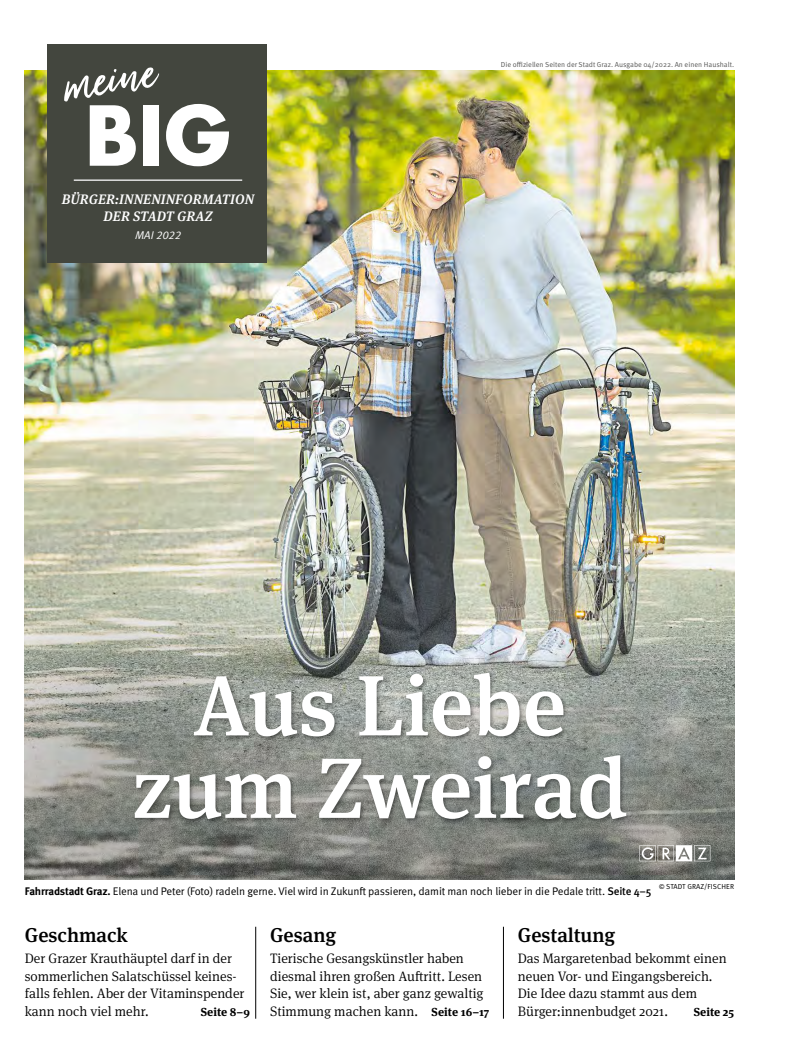
<style>
.page{position:relative;width:798px;height:1063px;background:#fff}
.page>*{position:absolute;margin:0;border:0;box-sizing:border-box;transform-origin:0 0}
.t1{font:700 90.62px "Futura PT";color:#fff}
.t2{font:500 85.38px/82.5px "Meta Serif Pro";color:#fff;text-align:center}
.t3{font:500 20px "Meta Serif Pro";color:#000}
.t4{font:300 13.75px/17.5px "Meta Serif Pro";color:#000}
.t5{font:italic 500 13.75px/16.8px "Meta Serif Pro";letter-spacing:.01em;color:#fff;text-align:center}
.t6{font:700 11.62px "Meta Serif Pro";color:#000}
.t7{font:11.25px "Meta Pro Norm Ita";color:#fff}
.t8{font:11px "Meta Pro Norm";letter-spacing:-.015em;color:#000}
.t9{font:7.25px "Meta Pro Norm";color:#575756}
.t10{font:7.25px "Meta Pro Norm";letter-spacing:.01em;color:#000}
.s1{font-family:"Futura PT"}
.s2{font-family:"Meta Pro";font-weight:700}
.s3{font-family:"Meta Pro";font-weight:500}
.s4{font-weight:700;font-size:11.62px}
</style>
<div class="page">
<img style="left:25px;top:70px;width:708px;height:810px">
<svg style="left:639px;top:845px;width:71px;height:16px"></svg>
<div style="left:47px;top:44px;width:219px;height:219px;background:#43463e"></div>
<hr style="left:74px;top:180px;width:168px;height:1px;background:#fff">
<svg style="left:64px;top:67px;width:95px;height:35px"></svg>
<hr style="left:503px;top:927px;width:1px;height:92px;background:#000">
<hr style="left:255px;top:927px;width:1px;height:92px;background:#000">
<svg style="left:485px;top:805px;width:68px;height:25px"></svg>
<div style="left:132px;top:671px;width:499px;height:154px;background:#000;opacity:.4"></div>
<h1 class="t1" style="left:83px;top:77px;width:151px">BIG</h1>
<p class="t5" style="left:62px;top:190px;width:194px">BÜRGER:INNENINFORMATION<br>DER STADT GRAZ</p>
<p class="t7" style="left:135px;top:227px;width:47px">MAI 2022</p>
<p class="t9" style="left:500px;top:59px;width:234px">Die offiziellen Seiten der Stadt Graz. Ausgabe 04/2022. An einen Haushalt.</p>
<h2 class="t2" style="left:131px;top:659px;width:498px">Aus Liebe zum Zweirad</h2>
<p class="t10" style="left:659px;top:881px;width:76px"><span class="s1">©</span> STADT GRAZ/FISCHER</p>
<p class="t8" style="left:25px;top:883px;width:628px"><span class="s2">Fahrradstadt Graz.</span> Elena und Peter (Foto) radeln gerne. Viel wird in Zukunft passieren, damit man noch lieber in die Pedale tritt. <span class="s3">Seite 4–5</span></p>
<h3 class="t3" style="left:270px;top:920px;width:68px">Gesang</h3>
<p class="t4" style="left:270px;top:949px;width:220px">Tierische Gesangskünstler haben diesmal ihren großen Auftritt. Lesen Sie, wer klein ist, aber ganz gewaltig Stimmung machen kann. <span class="s4">Seite 16–17</span></p>
<h3 class="t3" style="left:25px;top:920px;width:104px">Geschmack</h3>
<p class="t4" style="left:25px;top:949px;width:221px">Der Grazer Krauthäuptel darf in der sommerlichen Salatschüssel keines&shy;falls fehlen. Aber der Vitaminspender kann noch viel mehr.</p>
<h3 class="t3" style="left:517px;top:920px;width:99px">Gestaltung</h3>
<p class="t4" style="left:517px;top:949px;width:210px">Das Margaretenbad bekommt einen neuen Vor- und Eingangsbereich.<br>Die Idee dazu stammt aus dem<br>Bürger:innenbudget 2021.</p>
<p class="t6" style="left:201px;top:1003px;width:51px">Seite 8–9</p>
<p class="t6" style="left:693px;top:1003px;width:42px">Seite 25</p>
</div>
